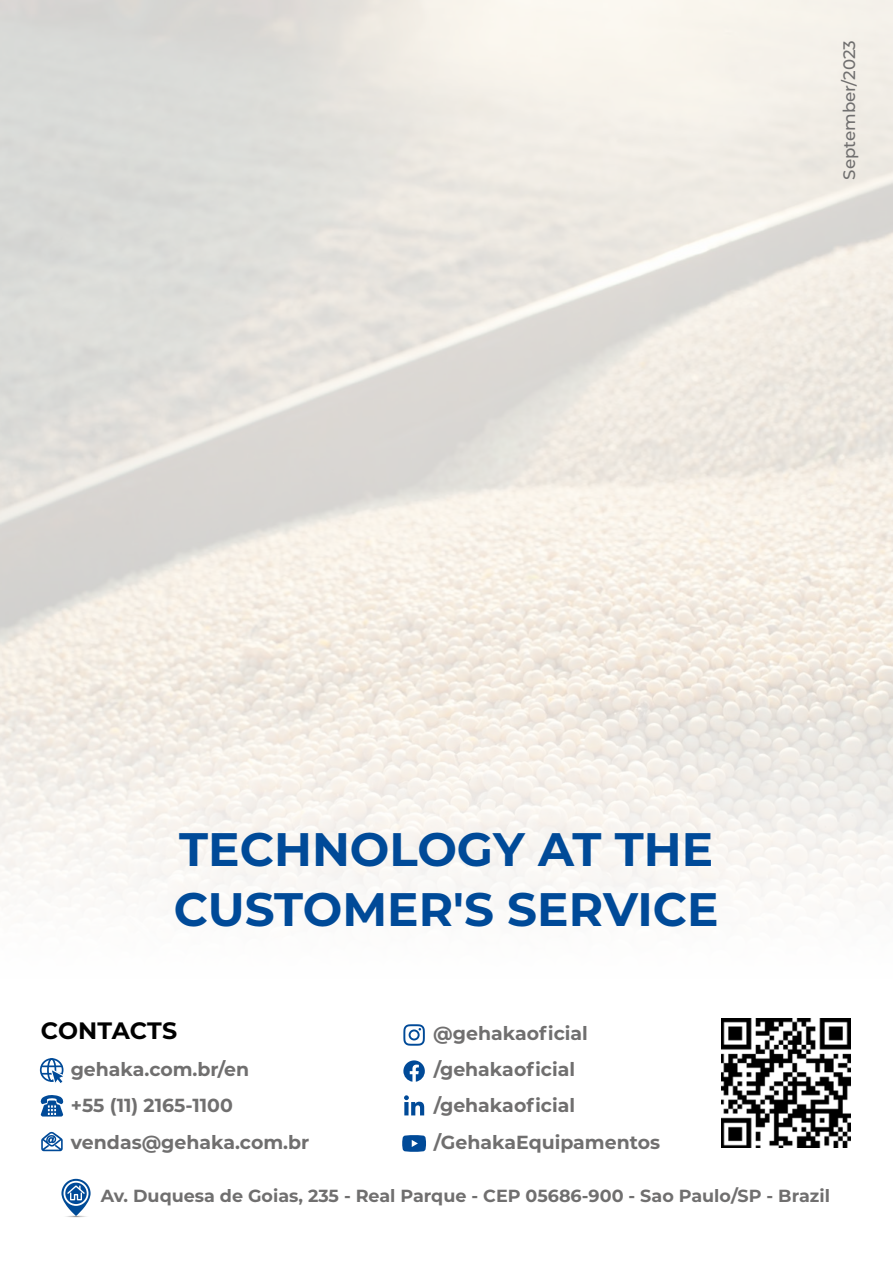
<style>
.page{position:relative;width:893px;height:1263px;background:#fff}
.page>*{position:absolute;margin:0;border:0;box-sizing:border-box;transform-origin:0 0}
.t1{font:700 46.95px/60.4px "Montserrat";color:#004a98}
.t2{font:700 23.7px "Montserrat";letter-spacing:.005em;color:#000}
.t3{font:700 18.9px/36.2px "Montserrat";color:#706f6f}
.t4{font:700 17.55px "Montserrat";color:#706f6f}
.t5{font:500 16.65px "Montserrat";color:#706f6f}
</style>
<div class="page">
<div style="left:0;top:675px;width:893px;height:315px;background:linear-gradient(to bottom,#efe9df,#fff)"></div>
<svg style="left:61px;top:1179px;width:30px;height:39px"></svg>
<div style="left:40px;top:1058px;width:23px;height:24px;border:2px solid #004a98;border-radius:50%"></div>
<div style="left:47px;top:1058px;width:9px;height:24px;border:2px solid #004a98;border-radius:50%"></div>
<hr style="left:41px;top:1065px;width:21px;height:2px;background:#004a98">
<svg style="left:41px;top:1069px;width:23px;height:14px"></svg>
<svg style="left:41px;top:1132px;width:22px;height:19px"></svg>
<svg style="left:40px;top:1095px;width:23px;height:21px"></svg>
<svg style="left:403px;top:1024px;width:22px;height:22px"></svg>
<svg style="left:404px;top:1095px;width:20px;height:20px"></svg>
<svg style="left:403px;top:1060px;width:22px;height:22px"></svg>
<svg style="left:402px;top:1135px;width:24px;height:17px"></svg>
<img style="left:721px;top:1018px;width:129px;height:130px">
<p class="t5" style="left:838px;top:180px;width:141px;rotate:-90deg">September/2023</p>
<h1 class="t1" style="left:174px;top:816px;width:547px">TECHNOLOGY AT THE<br>CUSTOMER'S SERVICE</h1>
<p class="t2" style="left:41px;top:1014px;width:138px">CONTACTS</p>
<p class="t3" style="left:433px;top:1014px;width:156px">@gehakaoficial</p>
<p class="t3" style="left:71px;top:1050px;width:180px">gehaka.com.br/en</p>
<p class="t3" style="left:71px;top:1087px;width:164px">+55 (11) 2165-1100</p>
<p class="t3" style="left:71px;top:1123px;width:240px">vendas@gehaka.com.br</p>
<p class="t3" style="left:434px;top:1050px;width:143px">/gehakaoficial</p>
<p class="t3" style="left:434px;top:1087px;width:228px">/gehakaoficial /GehakaEquipamentos</p>
<p class="t4" style="left:101px;top:1183px;width:731px">Av. Duquesa de Goias, 235 - Real Parque - CEP 05686-900 - Sao Paulo/SP - Brazil</p>
</div>
